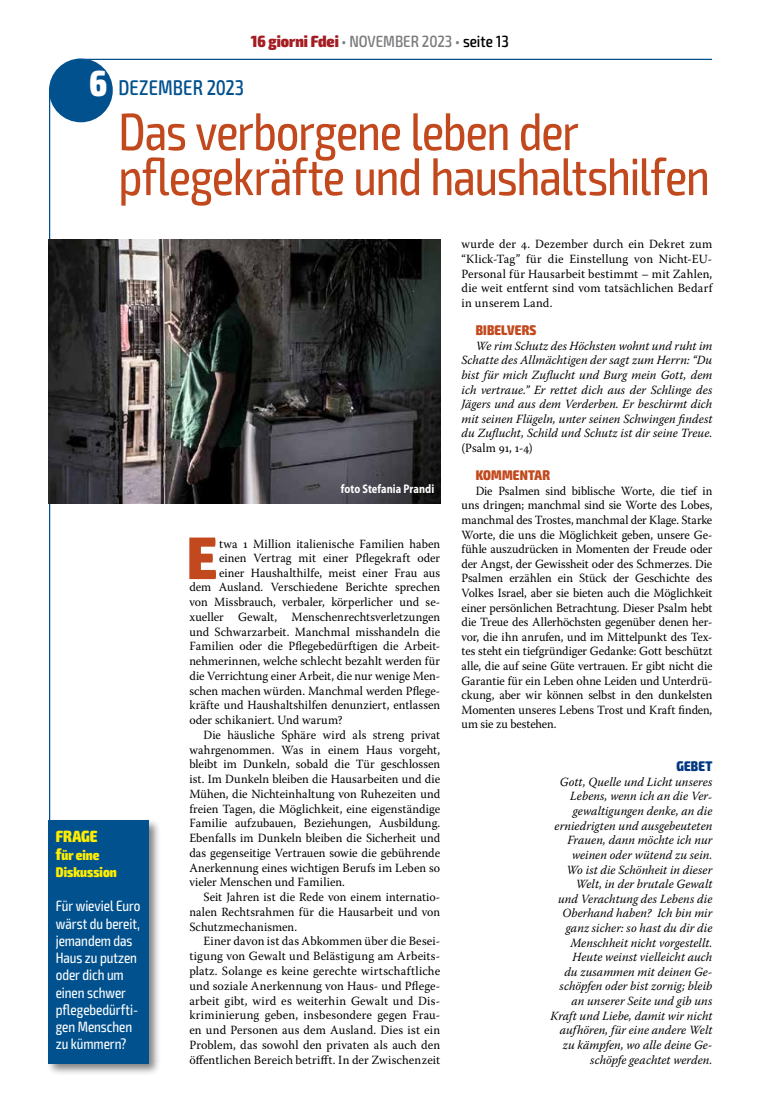
<style>
.page{position:relative;width:762px;height:1099px;background:#fff}
.page>*{position:absolute;margin:0;border:0;box-sizing:border-box;transform-origin:0 0}
.t1{font:900 57.62px "Glober";color:#c2481d;scale:.92 1}
.t2{font:condensed 52.5px/45px "Exo 2";letter-spacing:-.02em;color:#c2481d;scale:.96 1}
.t3{font:500 condensed 21.25px "Exo 2";letter-spacing:.005em;color:#00518e;scale:.96 1}
.t4{font:500 condensed 16.25px "Exo 2";color:#7b7c7e}
.t5{font:900 condensed 16.25px "Exo 2";color:#ffed00;scale:.96 1}
.t6{font:condensed 15px/17.2px "Exo 2";letter-spacing:-.005em;color:#fff;scale:.96 1}
.t7{font:900 condensed 14px "Exo 2";letter-spacing:.01em;color:#c2481d;scale:.96 1}
.t8{font:900 condensed 14px/17.2px "Exo 2";letter-spacing:.005em;color:#ffed00;scale:.96 1}
.t9{font:900 condensed 14px "Exo 2";letter-spacing:.015em;color:#003882;scale:.96 1}
.t10{font:12.5px "Warnock Pro";letter-spacing:.005em;color:#000;scale:.96 1}
.t11{font:italic 12.5px/14.6px "Warnock Pro";letter-spacing:.005em;color:#000;text-align:justify;scale:.96 1}
.t12{font:12.5px/14.6px "Warnock Pro";letter-spacing:.005em;color:#000;text-align:justify;scale:.95 1}
.t13{font:12.5px/14.6px "Warnock Pro";letter-spacing:.005em;color:#000;text-align:justify}
.t14{font:700 semi-condensed 12.5px "Myriad Pro";letter-spacing:.005em;color:#fff;scale:.89 1}
.s1{font-weight:900;color:#a41d23}
.s2{color:#000}
.s3{font-weight:900;font-size:36.25px;color:#fff}
.s4{font-size:16.25px}
</style>
<div class="page">
<hr style="left:85px;top:59px;width:627px;height:1px;background:#00518e">
<div style="left:49px;top:58px;width:64px;height:64px;background:#00518e;border-radius:50%"></div>
<hr style="left:49px;top:90px;width:1px;height:954px;background:#00518e">
<div style="left:46px;top:817px;width:115px;height:259px;background:#000;opacity:.5"></div>
<div style="left:49px;top:820px;width:100px;height:243px;background:#00518e"></div>
<img style="left:49px;top:239px;width:391px;height:264px">
<h3 class="t4" style="left:251px;top:32px;width:259px"><span class="s1">16 giorni Fdei</span> • NOVEMBER 2023 • <span class="s2">seite 13</span></h3>
<h3 class="t3" style="left:90px;top:75px;width:162px"><span class="s3">6</span> DEZEMBER 2023</h3>
<h2 class="t2" style="left:118px;top:110px;width:617px">Das verborgene leben der pflegekräfte und haushaltshilfen</h2>
<h3 class="t5" style="left:56px;top:826px;width:45px">FRAGE</h3>
<p class="t8" style="left:56px;top:846px;width:65px"><span class="s4">f</span>ür eine<br>Diskussion</p>
<p class="t6" style="left:56px;top:897px;width:90px">Für wieviel Euro wärst du bereit, jemandem das<br>Haus zu putzen oder dich um einen schwer pflegebedürfti&shy;gen Menschen zu kümmern?</p>
<p class="t14" style="left:341px;top:481px;width:107px">foto Stefania Prandi</p>
<h1 class="t1" style="left:187px;top:514px;width:34px">E</h1>
<p class="t10" style="left:219px;top:536px;width:232px">twa 1 Million italienische Familien haben</p>
<p class="t10" style="left:219px;top:550px;width:232px">einen Vertrag mit einer Pflegekraft oder</p>
<p class="t10" style="left:219px;top:565px;width:232px">einer Haushalthilfe, meist einer Frau aus</p>
<p class="t10" style="left:189px;top:579px;width:263px">dem Ausland. Verschiedene Berichte sprechen</p>
<p class="t10" style="left:189px;top:594px;width:263px">von Missbrauch, verbaler, körperlicher und se-</p>
<p class="t10" style="left:189px;top:609px;width:263px">xueller Gewalt, Menschenrechtsverletzungen</p>
<p class="t10" style="left:189px;top:624px;width:263px">und Schwarzarbeit. Manchmal misshandeln die</p>
<p class="t10" style="left:189px;top:638px;width:263px">Familien oder die Pflegebedürftigen die Arbeit-</p>
<p class="t10" style="left:189px;top:653px;width:263px">nehmerinnen, welche schlecht bezahlt werden für</p>
<p class="t10" style="left:189px;top:668px;width:263px">die Verrichtung einer Arbeit, die nur wenige Men-</p>
<p class="t10" style="left:189px;top:683px;width:263px">schen machen würden. Manchmal werden Pflege-</p>
<p class="t10" style="left:189px;top:697px;width:263px">kräfte und Haushaltshilfen denunziert, entlassen</p>
<p class="t10" style="left:189px;top:712px;width:161px">oder schikaniert. Und warum?</p>
<p class="t10" style="left:203px;top:727px;width:248px">Die häusliche Sphäre wird als streng privat</p>
<p class="t10" style="left:189px;top:742px;width:263px">wahrgenommen. Was in einem Haus vorgeht,</p>
<p class="t10" style="left:189px;top:756px;width:263px">bleibt im Dunkeln, sobald die Tür geschlossen</p>
<p class="t10" style="left:189px;top:771px;width:263px">ist. Im Dunkeln bleiben die Hausarbeiten und die</p>
<p class="t10" style="left:189px;top:786px;width:263px">Mühen, die Nichteinhaltung von Ruhezeiten und</p>
<p class="t10" style="left:189px;top:801px;width:263px">freien Tagen, die Möglichkeit, eine eigenständige</p>
<p class="t10" style="left:189px;top:815px;width:263px">Familie aufzubauen, Beziehungen, Ausbildung.</p>
<p class="t10" style="left:189px;top:830px;width:263px">Ebenfalls im Dunkeln bleiben die Sicherheit und</p>
<p class="t10" style="left:189px;top:845px;width:263px">das gegenseitige Vertrauen sowie die gebührende</p>
<p class="t10" style="left:189px;top:860px;width:263px">Anerkennung eines wichtigen Berufs im Leben so</p>
<p class="t10" style="left:189px;top:874px;width:164px">vieler Menschen und Familien.</p>
<p class="t10" style="left:203px;top:889px;width:248px">Seit Jahren ist die Rede von einem internatio-</p>
<p class="t10" style="left:189px;top:904px;width:263px">nalen Rechtsrahmen für die Hausarbeit und von</p>
<p class="t10" style="left:189px;top:919px;width:114px">Schutzmechanismen.</p>
<p class="t13" style="left:203px;top:933px;width:238px">Einer davon ist das Abkommen über die Besei-</p>
<p class="t13" style="left:189px;top:948px;width:252px">tigung von Gewalt und Belästigung am Arbeits-</p>
<p class="t13" style="left:189px;top:963px;width:252px">platz. Solange es keine gerechte wirtschaftliche</p>
<p class="t13" style="left:189px;top:978px;width:252px">und soziale Anerkennung von Haus- und Pflege-</p>
<p class="t13" style="left:189px;top:992px;width:252px">arbeit gibt, wird es weiterhin Gewalt und Dis-</p>
<p class="t13" style="left:189px;top:1007px;width:252px">kriminierung geben, insbesondere gegen Frau-</p>
<p class="t13" style="left:189px;top:1022px;width:252px">en und Personen aus dem Ausland. Dies ist ein</p>
<p class="t13" style="left:189px;top:1037px;width:252px">Problem, das sowohl den privaten als auch den</p>
<p class="t13" style="left:189px;top:1051px;width:252px">öffentlichen Bereich betrifft. In der Zwischenzeit</p>
<p class="t13" style="left:461px;top:237px;width:252px">wurde der 4. Dezember durch ein Dekret zum “Klick-Tag” für die Einstellung von Nicht-EU-Personal für Hausarbeit bestimmt – mit Zahlen, die weit entfernt sind vom tatsächlichen Bedarf in unserem Land.</p>
<p class="t7" style="left:476px;top:321px;width:65px">BIBELVERS</p>
<p class="t11" style="left:461px;top:338px;width:263px;text-indent:14px">We rim Schutz des Höchsten wohnt und ruht im Schatte des Allmächtigen der sagt zum Herrn: “Du bist für mich Zuflucht und Burg mein Gott, dem ich vertraue.” Er rettet dich aus der Schlinge des Jägers und aus dem Verderben. Er beschirmt dich mit seinen Flügeln, unter seinen Schwingen findest du Zuflucht, Schild und Schutz ist dir seine Treue.</p>
<p class="t10" style="left:461px;top:440px;width:76px">(Psalm 91, 1-4)</p>
<p class="t7" style="left:476px;top:466px;width:79px">KOMMENTAR</p>
<p class="t12" style="left:461px;top:483px;width:266px;text-indent:14px">Die Psalmen sind biblische Worte, die tief in uns dringen; manchmal sind sie Worte des Lobes, manchmal des Trostes, manchmal der Klage. Starke Worte, die uns die Möglichkeit geben, unsere Ge&shy;fühle auszudrücken in Momenten der Freude oder der Angst, der Gewissheit oder des Schmerzes. Die Psalmen erzählen ein Stück der Geschichte des Volkes Israel, aber sie bieten auch die Möglichkeit einer persönlichen Betrachtung. Dieser Psalm hebt die Treue des Allerhöchsten gegenüber denen her&shy;vor, die ihn anrufen, und im Mittelpunkt des Tex&shy;tes steht ein tiefgründiger Gedanke: Gott beschützt alle, die auf seine Güte vertrauen. Er gibt nicht die Garantie für ein Leben ohne Leiden und Unterdrü&shy;ckung, aber wir können selbst in den dunkelsten Momenten unseres Lebens Trost und Kraft finden, um sie zu bestehen.</p>
<p class="t9" style="left:676px;top:757px;width:39px">GEBET</p>
<p class="t11" style="left:550px;top:774px;width:170px;text-align:right">Gott, Quelle und Licht unseres<br>Lebens, wenn ich an die Ver&shy;gewaltigungen denke, an die erniedrigten und ausgebeuteten<br>Frauen, dann möchte ich nur weinen oder wütend zu sein.<br>Wo ist die Schönheit in dieser<br>Welt, in der brutale Gewalt<br>und Verachtung des Lebens die<br>Oberhand haben? Ich bin mir ganz sicher: so hast du dir die<br>Menschheit nicht vorgestellt.<br>Heute weinst vielleicht auch<br>du zusammen mit deinen Ge&shy;schöpfen oder bist zornig; bleib an unserer Seite und gib uns<br>Kraft und Liebe, damit wir nicht aufhören, für eine andere Welt zu kämpfen, wo alle deine Ge&shy;schöpfe geachtet werden.</p>
</div>
